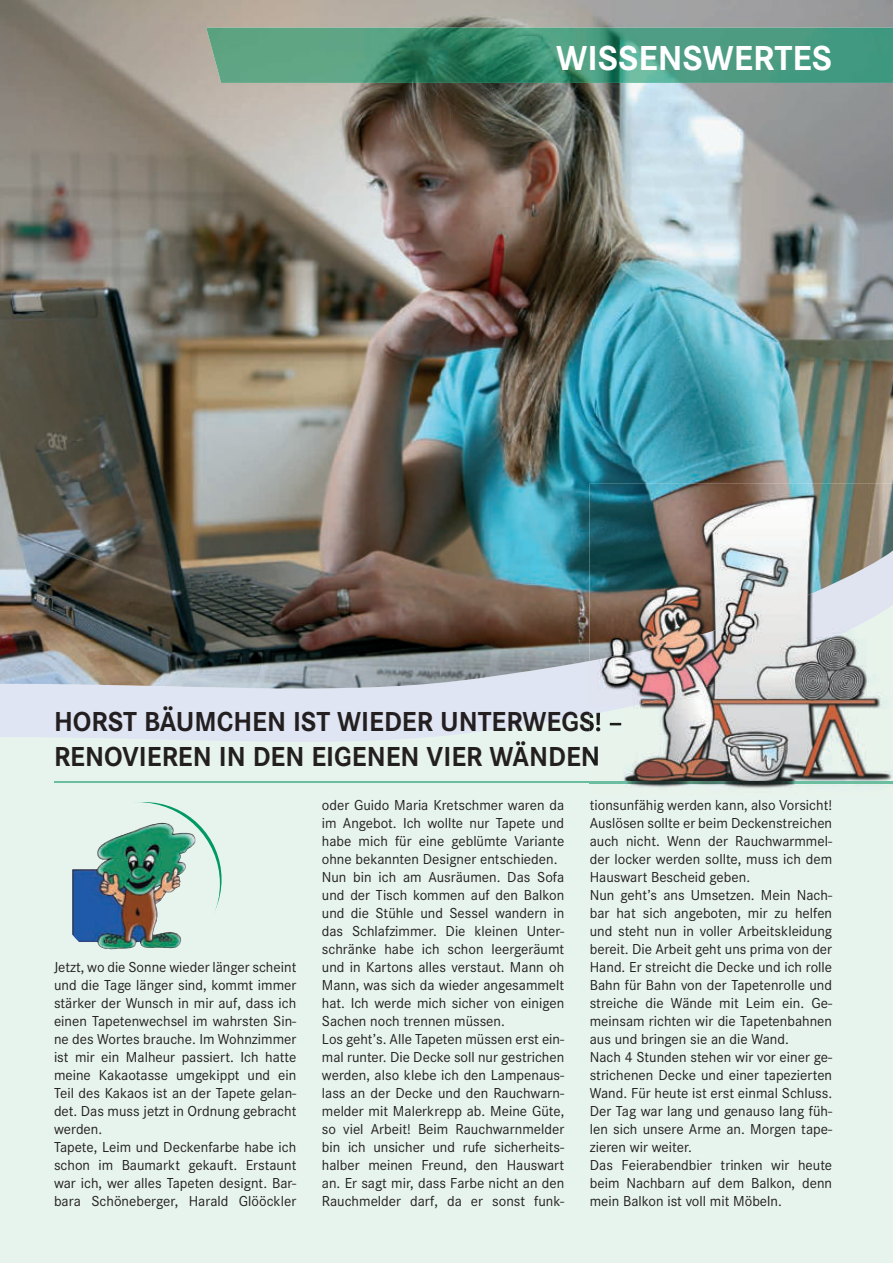
<style>
.page{position:relative;width:893px;height:1263px;background:#fff}
.page>*{position:absolute;margin:0;border:0;box-sizing:border-box;transform-origin:0 0}
.t1{font:700 36px "Corporate S";color:#fff}
.t2{font:700 28.5px/34.2px "Corporate S";color:#231f20}
.t3{font:15px/18px "Corporate S";color:#231f20}
</style>
<div class="page">
<div style="left:0;top:587px;width:893px;height:676px;background:#e7f4ee"></div>
<svg style="left:0;top:697px;width:589px;height:144px"></svg>
<img style="left:0;top:0;width:893px;height:688px">
<img style="left:206px;top:28px;width:687px;height:55px">
<div style="left:54px;top:802px;width:166px;height:163px;background:#e7f4ee;border-radius:50%"></div>
<img style="left:72px;top:824px;width:123px;height:125px">
<hr style="left:54px;top:782px;width:535px;height:1px;background:#6bbda0">
<img style="left:589px;top:708px;width:304px;height:80px">
<img style="left:589px;top:661px;width:304px;height:47px">
<img style="left:589px;top:484px;width:304px;height:177px">
<img style="left:589px;top:714px;width:33px;height:18px">
<img style="left:589px;top:706px;width:33px;height:8px">
<img style="left:589px;top:741px;width:9px;height:25px">
<img style="left:589px;top:782px;width:304px;height:1px">
<h1 class="t1" style="left:556px;top:39px;width:277px">WISSENSWERTES</h1>
<h2 class="t2" style="left:54px;top:705px;width:570px">HORST BÄUMCHEN IST WIEDER UNTERWEGS! –<br>RENOVIEREN IN DEN EIGENEN VIER WÄNDEN</h2>
<p class="t3" style="left:54px;top:958px;width:244px">Jetzt, wo die Sonne wieder länger scheint und die Tage länger sind, kommt immer stärker der Wunsch in mir auf, dass ich einen Tapetenwechsel im wahrsten Sin&shy;ne des Wortes brauche. Im Wohnzimmer ist mir ein Malheur passiert. Ich hatte meine Kakaotasse umgekippt und ein Teil des Kakaos ist an der Tapete gelan&shy;det. Das muss jetzt in Ordnung gebracht werden.<br>Tapete, Leim und Deckenfarbe habe ich schon im Baumarkt gekauft. Erstaunt war ich, wer alles Tapeten designt. Bar&shy;bara Schöneberger, Harald Glööckler</p>
<p class="t3" style="left:322px;top:796px;width:244px">oder Guido Maria Kretschmer waren da im Angebot. Ich wollte nur Tapete und habe mich für eine geblümte Variante ohne bekannten Designer entschieden.<br>Nun bin ich am Ausräumen. Das Sofa und der Tisch kommen auf den Balkon und die Stühle und Sessel wandern in das Schlafzimmer. Die kleinen Unter&shy;schränke habe ich schon leergeräumt und in Kartons alles verstaut. Mann oh Mann, was sich da wieder angesammelt hat. Ich werde mich sicher von einigen Sachen noch trennen müssen.<br>Los geht’s. Alle Tapeten müssen erst ein&shy;mal runter. Die Decke soll nur gestrichen werden, also klebe ich den Lampenaus&shy;lass an der Decke und den Rauchwarn&shy;melder mit Malerkrepp ab. Meine Güte, so viel Arbeit! Beim Rauchwarnmelder bin ich unsicher und rufe sicherheits&shy;halber meinen Freund, den Hauswart an. Er sagt mir, dass Farbe nicht an den Rauchmelder darf, da er sonst funk-</p>
<p class="t3" style="left:590px;top:796px;width:244px">tionsunfähig werden kann, also Vorsicht!<br>Auslösen sollte er beim Deckenstreichen auch nicht. Wenn der Rauchwarmmel&shy;der locker werden sollte, muss ich dem Hauswart Bescheid geben.<br>Nun geht’s ans Umsetzen. Mein Nach&shy;bar hat sich angeboten, mir zu helfen und steht nun in voller Arbeitskleidung bereit. Die Arbeit geht uns prima von der Hand. Er streicht die Decke und ich rolle Bahn für Bahn von der Tapetenrolle und streiche die Wände mit Leim ein. Ge&shy;meinsam richten wir die Tapetenbahnen aus und bringen sie an die Wand.<br>Nach 4 Stunden stehen wir vor einer ge&shy;strichenen Decke und einer tapezierten Wand. Für heute ist erst einmal Schluss.<br>Der Tag war lang und genauso lang füh&shy;len sich unsere Arme an. Morgen tape&shy;zieren wir weiter.<br>Das Feierabendbier trinken wir heute beim Nachbarn auf dem Balkon, denn mein Balkon ist voll mit Möbeln.</p>
</div>
